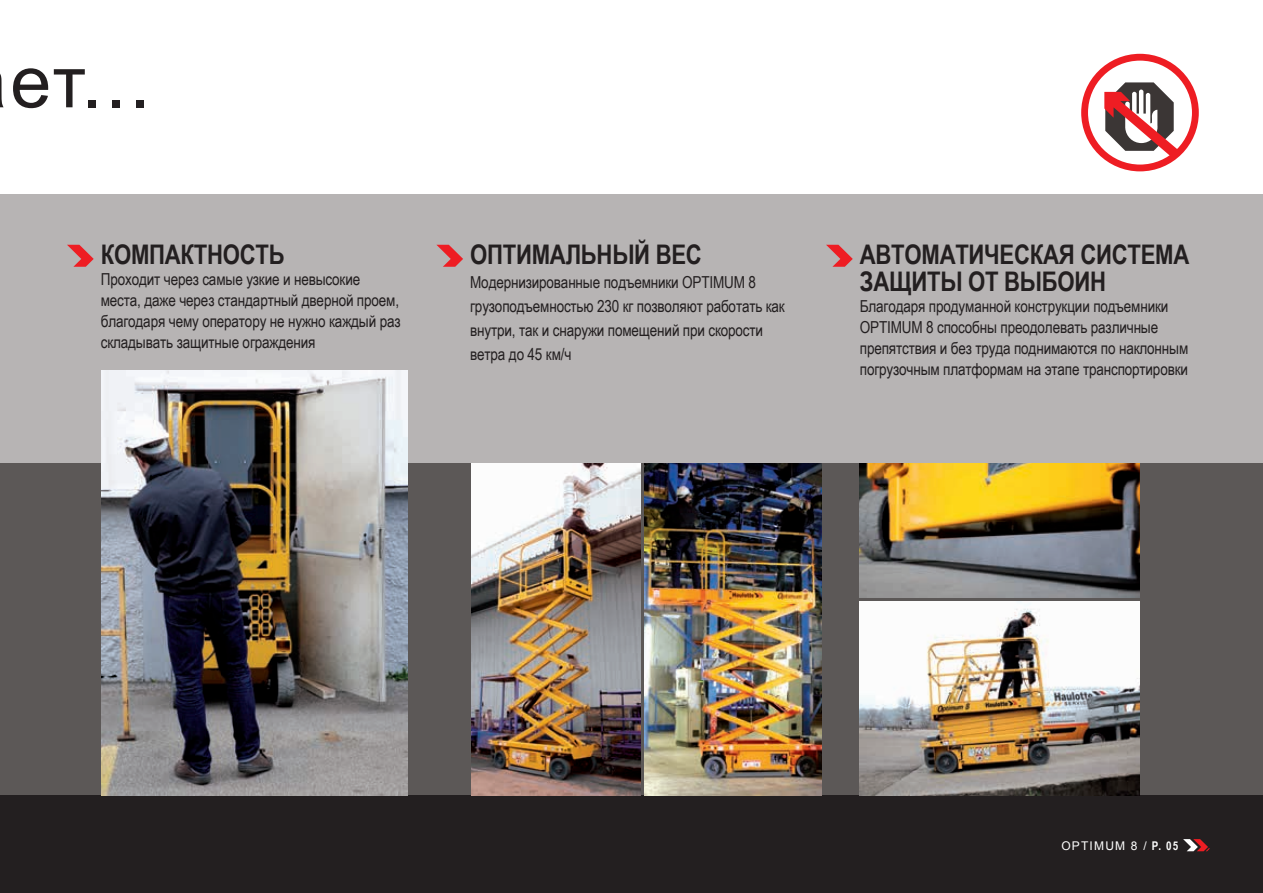
<style>
.page{position:relative;width:1263px;height:893px;background:#fff}
.page>*{position:absolute;margin:0;border:0;box-sizing:border-box;transform-origin:0 0}
.t1{font:73.5px "Arial";color:#231f20}
.t2{font:700 27px/27px "Arial Narrow";letter-spacing:-.01em;color:#231f20}
.t3{font:16.5px/21px "Arial Narrow";letter-spacing:-.01em;color:#231f20}
.t4{font:12px "Arial";letter-spacing:.1em;color:#fff}
.s1{font-family:"Arial Narrow";font-weight:700}
</style>
<div class="page">
<div style="left:0;top:195px;width:1263px;height:277px;background:#b7b4b4"></div>
<div style="left:0;top:793px;width:1263px;height:100px;background:#231f20"></div>
<svg style="left:1183px;top:839px;width:27px;height:12px"></svg>
<div style="left:0;top:463px;width:1263px;height:332px;background:#5c5857"></div>
<img style="left:102px;top:370px;width:305px;height:425px">
<svg style="left:67px;top:245px;width:27px;height:22px"></svg>
<svg style="left:437px;top:245px;width:26px;height:22px"></svg>
<svg style="left:826px;top:245px;width:27px;height:22px"></svg>
<div style="left:1081px;top:54px;width:118px;height:117px;border:7px solid #ee1d23;border-radius:50%"></div>
<svg style="left:1104px;top:82px;width:76px;height:78px"></svg>
<img style="left:471px;top:463px;width:169px;height:332px">
<img style="left:644px;top:463px;width:177px;height:332px">
<img style="left:860px;top:463px;width:280px;height:134px">
<img style="left:860px;top:602px;width:280px;height:193px">
<h1 class="t1" style="left:10px;top:33px;width:141px">ет...</h1>
<h2 class="t2" style="left:101px;top:240px;width:185px">КОМПАКТНОСТЬ</h2>
<p class="t3" style="left:101px;top:268px;width:301px">Проходит через самые узкие и невысокие места, даже через стандартный дверной проем, благодаря чему оператору не нужно каждый раз складывать защитные ограждения</p>
<h2 class="t2" style="left:470px;top:240px;width:233px">ОПТИМАЛЬНЫЙ ВЕС</h2>
<p class="t3" style="left:470px;top:270px;width:316px;line-height:24px">Модернизированные подъемники OPTIMUM 8 грузоподъемностью 230 кг позволяют работать как внутри, так и снаружи помещений при скорости ветра до 45 км/ч</p>
<h2 class="t2" style="left:860px;top:240px;width:331px">АВТОМАТИЧЕСКАЯ СИСТЕМА<br>ЗАЩИТЫ ОТ ВЫБОИН</h2>
<p class="t3" style="left:860px;top:295px;width:330px">Благодаря продуманной конструкции подъемники OPTIMUM 8 способны преодолевать различные препятствия и без труда поднимаются по наклонным погрузочным платформам на этапе транспортировки</p>
<p class="t4" style="left:1061px;top:838px;width:118px">OPTIMUM 8 / <span class="s1">P. 05</span></p>
</div>
